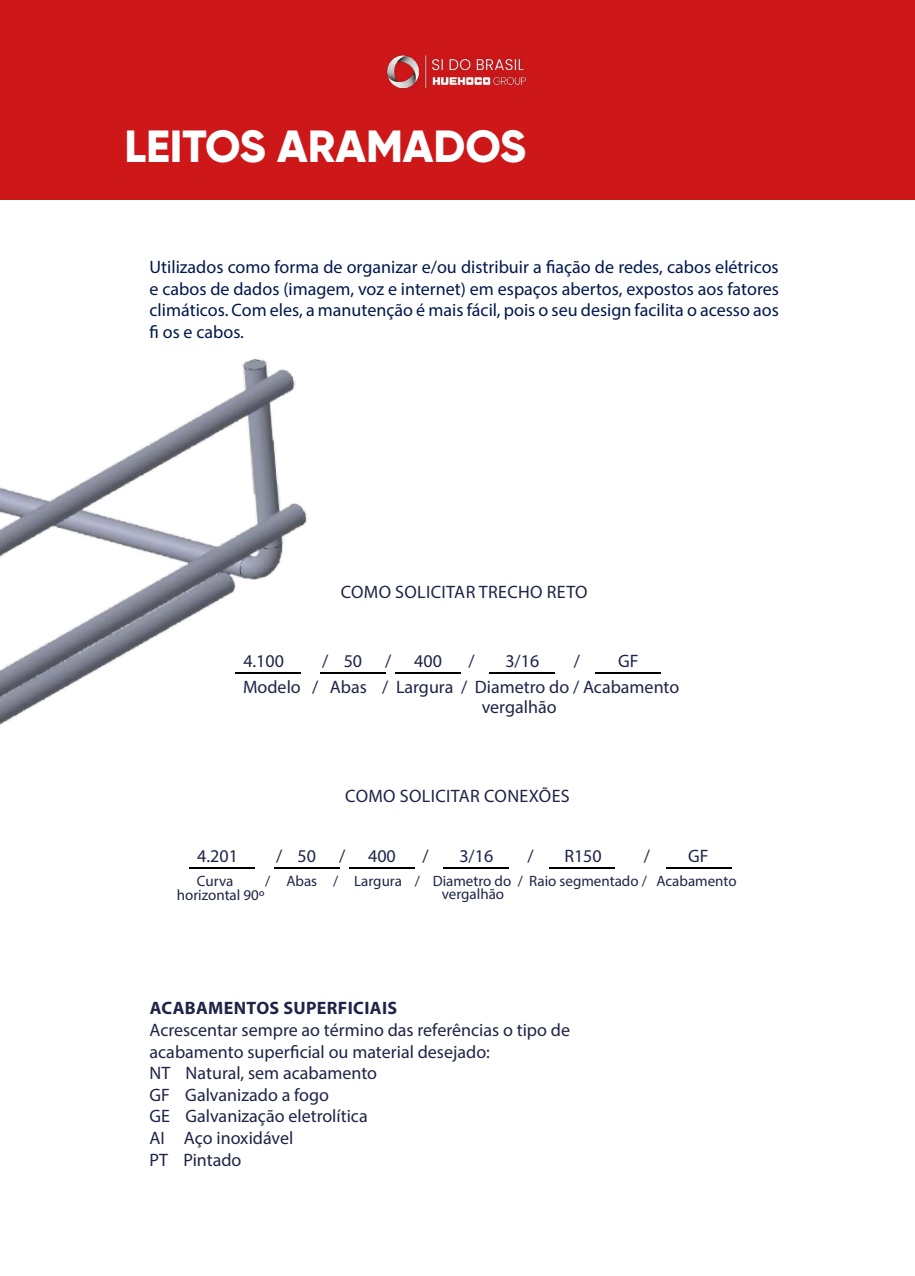
<style>
.page{position:relative;width:915px;height:1276px;background:#fff}
.page>*{position:absolute;margin:0;border:0;box-sizing:border-box;transform-origin:0 0}
.t1{font:800 45px "Gilroy";color:#fff}
.t2{font:18px/21.6px "Myriad Pro";color:#1e2446}
.t3{font:18px/21.6px "Myriad Pro";color:#00184c;text-align:justify}
.t4{font:18px "Myriad Pro";letter-spacing:.02em;color:#1e2446}
.t5{font:700 18px "Myriad Pro";letter-spacing:.02em;color:#1e2446}
.t6{font:15px "Myriad Pro";color:#1e2446}
</style>
<div class="page">
<div style="left:0;top:0;width:914px;height:200px;background:#cd1719"></div>
<img style="left:0;top:359px;width:418px;height:510px">
<img style="left:386px;top:55px;width:141px;height:34px">
<hr style="left:235px;top:672px;width:65px;height:1px;background:#000">
<hr style="left:320px;top:672px;width:65px;height:1px;background:#000">
<hr style="left:395px;top:672px;width:65px;height:1px;background:#000">
<hr style="left:489px;top:672px;width:65px;height:1px;background:#000">
<hr style="left:595px;top:672px;width:65px;height:1px;background:#000">
<hr style="left:666px;top:867px;width:65px;height:1px;background:#000">
<hr style="left:189px;top:867px;width:65px;height:1px;background:#000">
<hr style="left:274px;top:867px;width:65px;height:1px;background:#000">
<hr style="left:349px;top:867px;width:66px;height:1px;background:#000">
<hr style="left:443px;top:867px;width:65px;height:1px;background:#000">
<hr style="left:549px;top:867px;width:65px;height:1px;background:#000">
<h1 class="t1" style="left:124px;top:118px;width:403px">LEITOS ARAMADOS</h1>
<p class="t3" style="left:149px;top:256px;width:630px">Utilizados como forma de organizar e/ou distribuir a fiação de redes, cabos elétricos e cabos de dados (imagem, voz e internet) em espaços abertos, expostos aos fatores climáticos. Com eles, a manutenção é mais fácil, pois o seu design facilita o acesso aos fi os e cabos.</p>
<p class="t4" style="left:340px;top:581px;width:248px">COMO SOLICITAR TRECHO RETO</p>
<p class="t2" style="left:243px;top:649px;width:42px">4.100</p>
<p class="t2" style="left:322px;top:649px;width:41px">/ 50</p>
<p class="t2" style="left:385px;top:649px;width:8px">/</p>
<p class="t2" style="left:414px;top:649px;width:29px">400</p>
<p class="t2" style="left:468px;top:649px;width:8px">/</p>
<p class="t2" style="left:505px;top:649px;width:35px">3/16</p>
<p class="t2" style="left:573px;top:649px;width:8px">/</p>
<p class="t2" style="left:243px;top:647px;width:437px;line-height:26.4px;text-indent:375px">GF<br>Modelo / Abas / Largura / Diametro do / Acabamento</p>
<p class="t2" style="left:481px;top:695px;width:76px">vergalhão</p>
<p class="t4" style="left:345px;top:785px;width:226px">COMO SOLICITAR CONEXÕES</p>
<p class="t2" style="left:197px;top:844px;width:42px">4.201</p>
<p class="t2" style="left:276px;top:844px;width:41px">/ 50</p>
<p class="t2" style="left:339px;top:844px;width:8px">/</p>
<p class="t2" style="left:368px;top:844px;width:29px">400</p>
<p class="t2" style="left:422px;top:844px;width:8px">/</p>
<p class="t2" style="left:459px;top:844px;width:35px">3/16</p>
<p class="t2" style="left:527px;top:844px;width:8px">/</p>
<p class="t2" style="left:564px;top:844px;width:39px">R150</p>
<p class="t2" style="left:643px;top:844px;width:8px">/</p>
<p class="t2" style="left:688px;top:844px;width:22px">GF</p>
<p class="t6" style="left:197px;top:871px;width:38px">Curva</p>
<p class="t6" style="left:265px;top:871px;width:472px">/ Abas / Largura / Diametro do / Raio segmentado / Acabamento</p>
<p class="t6" style="left:177px;top:885px;width:89px">horizontal 90º</p>
<p class="t6" style="left:441px;top:884px;width:64px">vergalhão</p>
<p class="t5" style="left:150px;top:996px;width:249px">ACABAMENTOS SUPERFICIAIS</p>
<p class="t2" style="left:149px;top:1019px;width:422px">Acrescentar sempre ao término das referências o tipo de acabamento superficial ou material desejado:<br>NT Natural, sem acabamento<br>GF Galvanizado a fogo<br>GE Galvanização eletrolítica<br>AI Aço inoxidável<br>PT Pintado</p>
</div>
